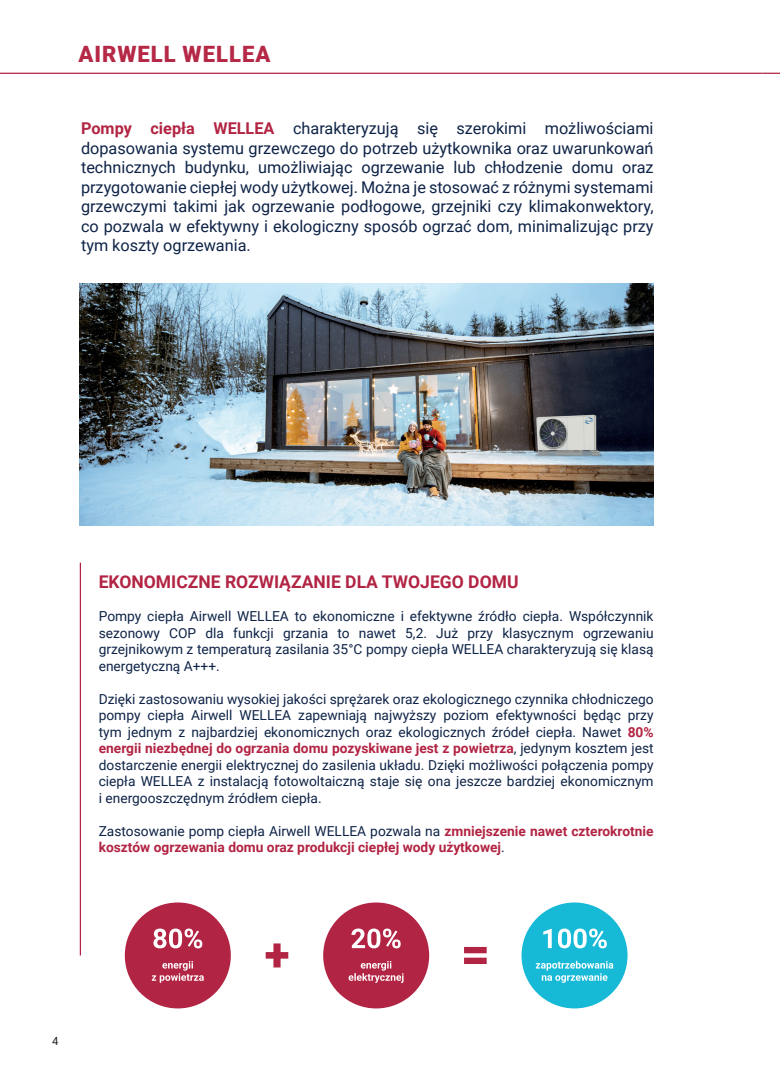
<style>
.page{position:relative;width:780px;height:1088px;background:#fff}
.page>*{position:absolute;margin:0;border:0;box-sizing:border-box;transform-origin:0 0}
.podrozdział{font:900 22.5px "Roboto";letter-spacing:.045em;color:#b52846}
.t1{font:700 17.5px "Roboto";color:#b22443}
.t2{font:16.25px/19.5px "Roboto";color:#0e2347;text-align:justify}
.t3{font:13.75px/16.5px "Roboto";color:#0e2347;text-align:justify}
.t4{font:700 13.75px/16.5px "Roboto";color:#b22443}
.t5{font:11.25px "Roboto";color:#231f20}
.s1{font-weight:700;color:#b22443}
.s2{font-weight:400;color:#0e2347}
</style>
<div class="page">
<svg style="left:762px;top:73px;width:18px;height:1px"></svg>
<hr style="left:0;top:73px;width:762px;height:1px;background:#b22443">
<hr style="left:80px;top:563px;width:1px;height:392px;background:#b22443">
<div style="left:125px;top:902px;width:106px;height:106px;background:#b22443;border-radius:50%"></div>
<div style="left:323px;top:902px;width:106px;height:106px;background:#b22443;border-radius:50%"></div>
<div style="left:521px;top:902px;width:106px;height:106px;background:#16b9d6;border-radius:50%"></div>
<svg style="left:266px;top:943px;width:22px;height:24px"></svg>
<svg style="left:464px;top:947px;width:22px;height:17px"></svg>
<svg style="left:152px;top:961px;width:52px;height:22px"></svg>
<svg style="left:153px;top:928px;width:49px;height:20px"></svg>
<svg style="left:348px;top:961px;width:55px;height:22px"></svg>
<svg style="left:351px;top:928px;width:49px;height:20px"></svg>
<svg style="left:535px;top:961px;width:78px;height:22px"></svg>
<svg style="left:543px;top:928px;width:63px;height:20px"></svg>
<img style="left:80px;top:283px;width:573px;height:242px">
<p class="podrozdział" style="left:78px;top:39px;width:193px">AIRWELL WELLEA</p>
<p class="t2" style="left:81px;top:118px;width:574px"><span class="s1">Pompy ciepła WELLEA</span> charakteryzują się szerokimi możliwościami dopasowania systemu grzewczego do potrzeb użytkownika oraz uwarunkowań technicznych budynku, umożliwiając ogrzewanie lub chłodzenie domu oraz przygotowanie ciepłej wody użytkowej. Można je stosować z różnymi systemami grzewczymi takimi jak ogrzewanie podłogowe, grzejniki czy klimakonwektory, co pozwala w efektywny i ekologiczny sposób ogrzać dom, minimalizując przy tym koszty ogrzewania.</p>
<p class="t1" style="left:99px;top:570px;width:421px">EKONOMICZNE ROZWIĄZANIE DLA TWOJEGO DOMU</p>
<p class="t3" style="left:99px;top:608px;width:556px">Pompy ciepła Airwell WELLEA to ekonomiczne i efektywne źródło ciepła. Współczynnik sezonowy COP dla funkcji grzania to nawet 5,2. Już przy klasycznym ogrzewaniu grzejnikowym z temperaturą zasilania 35°C pompy ciepła WELLEA charakteryzują się klasą energetyczną A+++.</p>
<p class="t3" style="left:99px;top:690px;width:556px">Dzięki zastosowaniu wysokiej jakości sprężarek oraz ekologicznego czynnika chłodniczego pompy ciepła Airwell WELLEA zapewniają najwyższy poziom efektywności będąc przy tym jednym z najbardziej ekonomicznych oraz ekologicznych źródeł ciepła. Nawet <span class="s1">80% energii niezbędnej do ogrzania domu pozyskiwane jest z powietrza</span>, jedynym kosztem jest dostarczenie energii elektrycznej do zasilenia układu. Dzięki możliwości połączenia pompy ciepła WELLEA z instalacją fotowoltaiczną staje się ona jeszcze bardziej ekonomicznym i energooszczędnym źródłem ciepła.</p>
<p class="t4" style="left:99px;top:822px;width:556px"><span class="s2">Zastosowanie pomp ciepła Airwell WELLEA pozwala na</span> zmniejszenie nawet czterokrotnie kosztów ogrzewania domu oraz produkcji ciepłej wody użytkowej<span class="s2">.</span></p>
<p class="t5" style="left:52px;top:1033px;width:8px">4</p>
</div>
